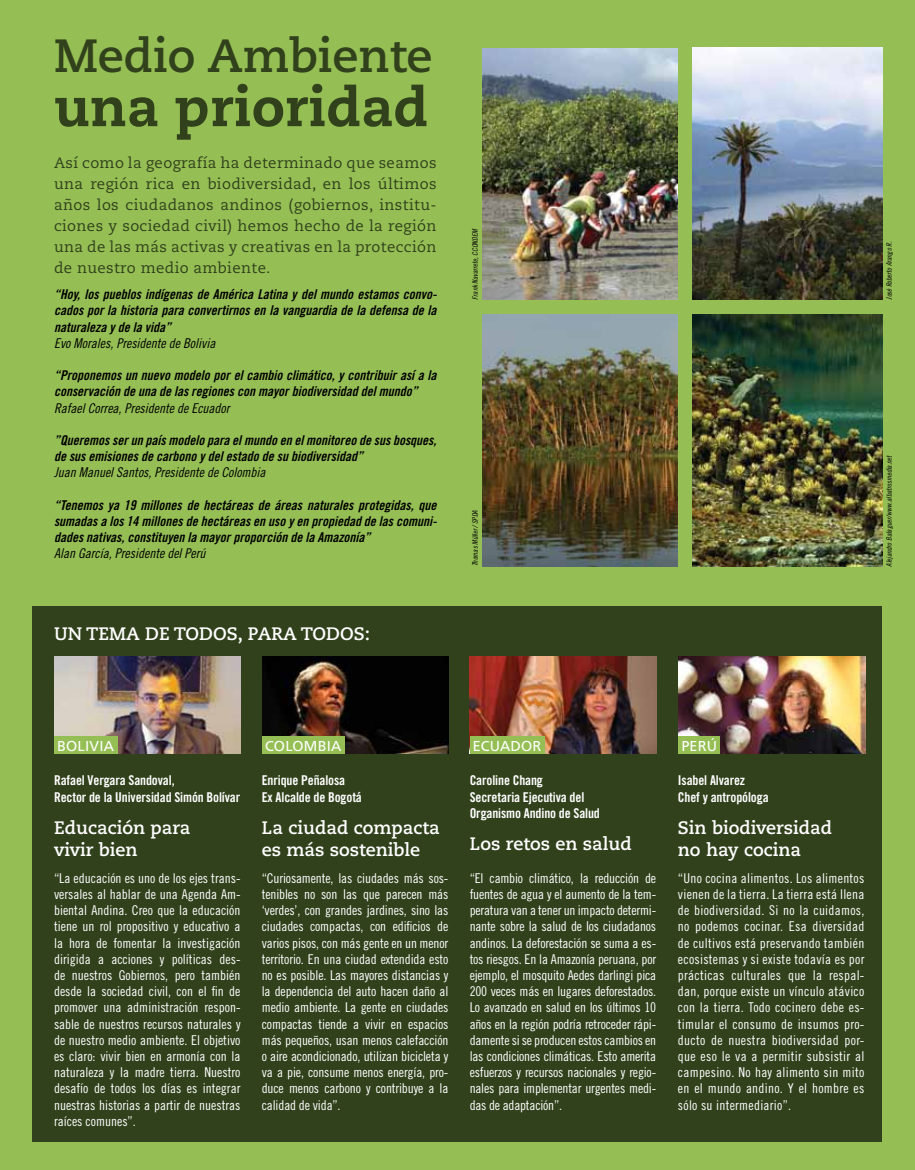
<style>
.page{position:relative;width:915px;height:1170px;background:#fff}
.page>*{position:absolute;margin:0;border:0;box-sizing:border-box;transform-origin:0 0}
.t1{font:800 54px "Caecilia LT Std";color:#31411b}
.t2{font:700 46.5px "Caecilia LT Std";color:#31411b}
.t3{font:700 18px/21.6px "Caecilia LT Std";color:#fff}
.t4{font:15px/21px "Caecilia LT Std";letter-spacing:.025em;color:#31411b;text-align:justify}
.t5{font:15px "Carto Gothic Std";letter-spacing:.02em;color:#fff}
.t6{font:13.5px/16.2px "Trade Gothic LT Std Cn 18";letter-spacing:-.005em;color:#fff;text-align:justify}
.t7{font:13.5px/16.2px "Trade Gothic LT Std Bd Cn 20 Obl";color:#000;text-align:justify}
.t8{font:13.5px/16.2px "Trade Gothic LT Std Bd Cn 20";letter-spacing:-.01em;color:#fff}
.t9{font:13.5px "Trade Gothic LT Std Cn 18 Obl";color:#000}
.t10{font:7.5px "Trade Gothic LT Std Cn 18 Obl";color:#000}
</style>
<div class="page">
<div style="left:0;top:1px;width:914px;height:1168px;background:#95bf55"></div>
<div style="left:32px;top:606px;width:849px;height:535px;background:#31411b"></div>
<img style="left:469px;top:656px;width:187px;height:97px">
<img style="left:678px;top:656px;width:186px;height:97px">
<img style="left:54px;top:656px;width:186px;height:97px">
<img style="left:262px;top:656px;width:186px;height:97px">
<div style="left:54px;top:736px;width:63px;height:17px;background:#95bf55"></div>
<div style="left:262px;top:736px;width:82px;height:17px;background:#95bf55"></div>
<div style="left:469px;top:736px;width:75px;height:17px;background:#95bf55"></div>
<div style="left:678px;top:736px;width:42px;height:17px;background:#95bf55"></div>
<img style="left:482px;top:315px;width:194px;height:251px">
<img style="left:692px;top:48px;width:189px;height:251px">
<img style="left:482px;top:48px;width:194px;height:251px">
<img style="left:692px;top:315px;width:189px;height:251px">
<h2 class="t2" style="left:54px;top:28px;width:380px">Medio Ambiente</h2>
<h1 class="t1" style="left:54px;top:74px;width:376px">una prioridad</h1>
<p class="t4" style="left:54px;top:152px;width:384px">Así como la geografía ha determinado que seamos una región rica en biodiversidad, en los últimos años los ciudadanos andinos (gobiernos, institu&shy;ciones y sociedad civil) hemos hecho de la región una de las más activas y creativas en la protección de nuestro medio ambiente.</p>
<p class="t7" style="left:54px;top:286px;width:384px">“Hoy, los pueblos indígenas de América Latina y del mundo estamos convo&shy;cados por la historia para convertirnos en la vanguardia de la defensa de la naturaleza y de la vida”</p>
<p class="t9" style="left:54px;top:335px;width:163px">Evo Morales, Presidente de Bolivia</p>
<p class="t7" style="left:54px;top:367px;width:384px">“Proponemos un nuevo modelo por el cambio climático, y contribuir así a la conservación de una de las regiones con mayor biodiversidad del mundo”</p>
<p class="t9" style="left:54px;top:400px;width:177px">Rafael Correa, Presidente de Ecuador</p>
<p class="t7" style="left:54px;top:432px;width:384px">”Queremos ser un país modelo para el mundo en el monitoreo de sus bosques, de sus emisiones de carbono y del estado de su biodiversidad”</p>
<p class="t9" style="left:54px;top:464px;width:213px">Juan Manuel Santos, Presidente de Colombia</p>
<p class="t7" style="left:54px;top:497px;width:384px">“Tenemos ya 19 millones de hectáreas de áreas naturales protegidas, que sumadas a los 14 millones de hectáreas en uso y en propiedad de las comuni&shy;dades nativas, constituyen la mayor proporción de la Amazonía”</p>
<p class="t9" style="left:54px;top:545px;width:153px">Alan García, Presidente del Perú</p>
<h3 class="t3" style="left:54px;top:622px;width:317px">UN TEMA DE TODOS, PARA TODOS:</h3>
<p class="t10" style="left:470px;top:299px;width:72px;rotate:-90deg">Frank Navarrete, CCONDEM</p>
<p class="t10" style="left:470px;top:566px;width:58px;rotate:-90deg">Thomas Müller /SPDA</p>
<p class="t10" style="left:884px;top:299px;width:59px;rotate:-90deg">José Roberto Arango R.</p>
<p class="t10" style="left:884px;top:566px;width:113px;rotate:-90deg">Alejandro Balaguer/www.albatrosmedia.net</p>
<p class="t5" style="left:57px;top:737px;width:58px">BOLIVIA</p>
<p class="t5" style="left:265px;top:737px;width:78px">COLOMBIA</p>
<p class="t5" style="left:473px;top:737px;width:70px">ECUADOR</p>
<p class="t5" style="left:681px;top:737px;width:37px">PERÚ</p>
<p class="t8" style="left:54px;top:772px;width:188px">Rafael Vergara Sandoval,<br>Rector de la Universidad Simón Bolívar</p>
<h3 class="t3" style="left:54px;top:817px;width:138px">Educación para vivir bien</h3>
<p class="t6" style="left:54px;top:869px;width:188px">“La educación es uno de los ejes trans&shy;versales al hablar de una Agenda Am&shy;biental Andina. Creo que la educación tiene un rol propositivo y educativo a la hora de fomentar la investigación dirigida a acciones y políticas des&shy;de nuestros Gobiernos, pero también desde la sociedad civil, con el fin de promover una administración respon&shy;sable de nuestros recursos naturales y de nuestro medio ambiente. El objetivo es claro: vivir bien en armonía con la naturaleza y la madre tierra. Nuestro desafío de todos los días es integrar nuestras historias a partir de nuestras raíces comunes”.</p>
<p class="t8" style="left:262px;top:772px;width:102px">Enrique Peñalosa<br>Ex Alcalde de Bogotá</p>
<h3 class="t3" style="left:262px;top:817px;width:180px">La ciudad compacta es más sostenible</h3>
<p class="t6" style="left:262px;top:869px;width:188px">“Curiosamente, las ciudades más sos&shy;tenibles no son las que parecen más ‘verdes’, con grandes jardines, sino las ciudades compactas, con edificios de varios pisos, con más gente en un menor territorio. En una ciudad extendida esto no es posible. Las mayores distancias y la dependencia del auto hacen daño al medio ambiente. La gente en ciudades compactas tiende a vivir en espacios más pequeños, usan menos calefacción o aire acondicionado, utilizan bicicleta y va a pie, consume menos energía, pro&shy;duce menos carbono y contribuye a la calidad de vida”.</p>
<p class="t8" style="left:469px;top:772px;width:132px">Caroline Chang<br>Secretaria Ejecutiva del<br>Organismo Andino de Salud</p>
<h3 class="t3" style="left:469px;top:833px;width:164px">Los retos en salud</h3>
<p class="t6" style="left:469px;top:869px;width:188px">“El cambio climático, la reducción de fuentes de agua y el aumento de la tem&shy;peratura van a tener un impacto determi&shy;nante sobre la salud de los ciudadanos andinos. La deforestación se suma a es&shy;tos riesgos. En la Amazonía peruana, por ejemplo, el mosquito Aedes darlingi pica 200 veces más en lugares deforestados.<br>Lo avanzado en salud en los últimos 10 años en la región podría retroceder rápi&shy;damente si se producen estos cambios en las condiciones climáticas. Esto amerita esfuerzos y recursos nacionales y regio&shy;nales para implementar urgentes medi&shy;das de adaptación”.</p>
<p class="t8" style="left:677px;top:772px;width:92px">Isabel Alvarez<br>Chef y antropóloga</p>
<h3 class="t3" style="left:677px;top:817px;width:156px">Sin biodiversidad no hay cocina</h3>
<p class="t6" style="left:677px;top:869px;width:188px">“Uno cocina alimentos. Los alimentos vienen de la tierra. La tierra está llena de biodiversidad. Si no la cuidamos, no podemos cocinar. Esa diversidad de cultivos está preservando también ecosistemas y si existe todavía es por prácticas culturales que la respal&shy;dan, porque existe un vínculo atávico con la tierra. Todo cocinero debe es&shy;timular el consumo de insumos pro&shy;ducto de nuestra biodiversidad por&shy;que eso le va a permitir subsistir al campesino. No hay alimento sin mito en el mundo andino. Y el hombre es sólo su intermediario”.</p>
</div>
